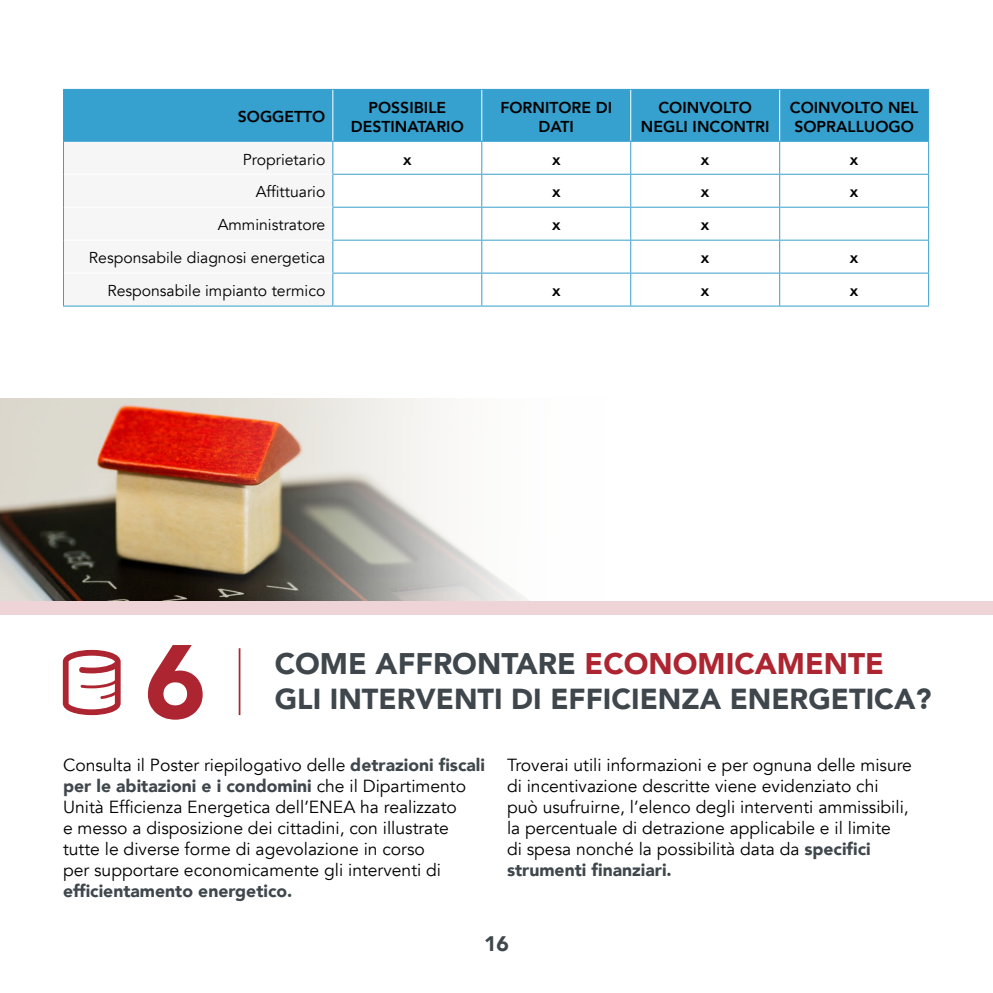
<style>
.page{position:relative;width:993px;height:993px;background:#fff}
.page>*{position:absolute;margin:0;border:0;box-sizing:border-box;transform-origin:0 0}
.t1{font:900 103.6px "Avenir";color:#ad2530}
.t2{font:900 29.75px "Avenir";color:#3f474c}
.t3{font:900 28.88px "Avenir";color:#3f474c}
.t4{font:900 21px "Avenir";color:#3f474c}
.t5{font:17.5px/21px "Avenir";color:#000}
.t6{font:900 17.5px "Avenir";color:#3f474c}
.t7{font:800 15.75px/18.9px "Avenir";color:#000;text-align:center}
.t8{font:15.75px "Avenir";color:#000}
.s1{color:#ad2530}
.s2{font-weight:900;color:#3f474c}
</style>
<div class="page">
<img style="left:0;top:398px;width:79px;height:202px">
<img style="left:79px;top:398px;width:448px;height:202px">
<div style="left:64px;top:90px;width:863px;height:51px;background:#36a0ce"></div>
<hr style="left:332px;top:90px;width:1px;height:51px;background:#fff">
<hr style="left:481px;top:90px;width:1px;height:51px;background:#fff">
<hr style="left:630px;top:90px;width:1px;height:51px;background:#fff">
<hr style="left:779px;top:90px;width:1px;height:51px;background:#fff">
<hr style="left:332px;top:142px;width:1px;height:32px;background:#36a0ce">
<hr style="left:481px;top:142px;width:1px;height:32px;background:#36a0ce">
<hr style="left:630px;top:142px;width:1px;height:32px;background:#36a0ce">
<hr style="left:779px;top:142px;width:1px;height:32px;background:#36a0ce">
<hr style="left:332px;top:174px;width:149px;height:1px;background:#36a0ce">
<hr style="left:332px;top:175px;width:1px;height:32px;background:#36a0ce">
<hr style="left:481px;top:174px;width:149px;height:1px;background:#36a0ce">
<hr style="left:481px;top:175px;width:1px;height:32px;background:#36a0ce">
<hr style="left:630px;top:174px;width:149px;height:1px;background:#36a0ce">
<hr style="left:630px;top:175px;width:1px;height:32px;background:#36a0ce">
<hr style="left:779px;top:174px;width:149px;height:1px;background:#36a0ce">
<hr style="left:779px;top:175px;width:1px;height:32px;background:#36a0ce">
<hr style="left:332px;top:207px;width:149px;height:1px;background:#36a0ce">
<hr style="left:332px;top:207px;width:1px;height:33px;background:#36a0ce">
<hr style="left:481px;top:207px;width:149px;height:1px;background:#36a0ce">
<hr style="left:481px;top:207px;width:1px;height:33px;background:#36a0ce">
<hr style="left:630px;top:207px;width:149px;height:1px;background:#36a0ce">
<hr style="left:630px;top:207px;width:1px;height:33px;background:#36a0ce">
<hr style="left:779px;top:207px;width:149px;height:1px;background:#36a0ce">
<hr style="left:779px;top:207px;width:1px;height:33px;background:#36a0ce">
<hr style="left:332px;top:240px;width:149px;height:1px;background:#36a0ce">
<hr style="left:332px;top:240px;width:1px;height:32px;background:#36a0ce">
<hr style="left:481px;top:240px;width:149px;height:1px;background:#36a0ce">
<hr style="left:481px;top:240px;width:1px;height:32px;background:#36a0ce">
<hr style="left:630px;top:240px;width:149px;height:1px;background:#36a0ce">
<hr style="left:630px;top:240px;width:1px;height:32px;background:#36a0ce">
<hr style="left:779px;top:240px;width:149px;height:1px;background:#36a0ce">
<hr style="left:779px;top:240px;width:1px;height:32px;background:#36a0ce">
<hr style="left:332px;top:272px;width:149px;height:1px;background:#36a0ce">
<hr style="left:332px;top:273px;width:1px;height:32px;background:#36a0ce">
<hr style="left:481px;top:272px;width:149px;height:1px;background:#36a0ce">
<hr style="left:481px;top:273px;width:1px;height:32px;background:#36a0ce">
<hr style="left:630px;top:272px;width:149px;height:1px;background:#36a0ce">
<hr style="left:630px;top:273px;width:1px;height:32px;background:#36a0ce">
<hr style="left:779px;top:272px;width:149px;height:1px;background:#36a0ce">
<hr style="left:779px;top:273px;width:1px;height:32px;background:#36a0ce">
<hr style="left:63px;top:141px;width:270px;height:1px;background:#36a0ce">
<hr style="left:333px;top:141px;width:148px;height:1px;background:#36a0ce">
<hr style="left:481px;top:141px;width:149px;height:1px;background:#36a0ce">
<hr style="left:630px;top:141px;width:149px;height:1px;background:#36a0ce">
<hr style="left:779px;top:141px;width:149px;height:1px;background:#36a0ce">
<hr style="left:63px;top:89px;width:270px;height:1px;background:#36a0ce">
<hr style="left:63px;top:90px;width:1px;height:51px;background:#36a0ce">
<hr style="left:333px;top:89px;width:148px;height:1px;background:#36a0ce">
<hr style="left:481px;top:89px;width:149px;height:1px;background:#36a0ce">
<hr style="left:630px;top:89px;width:149px;height:1px;background:#36a0ce">
<hr style="left:779px;top:89px;width:149px;height:1px;background:#36a0ce">
<hr style="left:927px;top:90px;width:1px;height:51px;background:#36a0ce">
<hr style="left:63px;top:142px;width:1px;height:32px;background:#36a0ce">
<hr style="left:927px;top:142px;width:1px;height:32px;background:#36a0ce">
<hr style="left:63px;top:174px;width:1px;height:33px;background:#36a0ce">
<hr style="left:927px;top:175px;width:1px;height:32px;background:#36a0ce">
<hr style="left:63px;top:207px;width:1px;height:33px;background:#36a0ce">
<hr style="left:927px;top:207px;width:1px;height:33px;background:#36a0ce">
<hr style="left:63px;top:240px;width:1px;height:33px;background:#36a0ce">
<hr style="left:927px;top:240px;width:1px;height:32px;background:#36a0ce">
<hr style="left:63px;top:273px;width:1px;height:32px;background:#36a0ce">
<hr style="left:927px;top:273px;width:1px;height:32px;background:#36a0ce">
<hr style="left:63px;top:305px;width:270px;height:1px;background:#36a0ce">
<hr style="left:333px;top:305px;width:148px;height:1px;background:#36a0ce">
<hr style="left:481px;top:305px;width:149px;height:1px;background:#36a0ce">
<hr style="left:630px;top:305px;width:149px;height:1px;background:#36a0ce">
<hr style="left:779px;top:305px;width:149px;height:1px;background:#36a0ce">
<svg style="left:63px;top:649px;width:58px;height:66px"></svg>
<hr style="left:238px;top:648px;width:2px;height:67px;background:#ad2530">
<div style="left:0;top:600px;width:992px;height:14px;background:#eed4d6"></div>
<p class="t7" style="left:238px;top:107px;width:89px">SOGGETTO</p>
<p class="t7" style="left:351px;top:98px;width:114px">POSSIBILE<br>DESTINATARIO</p>
<p class="t7" style="left:500px;top:98px;width:113px">FORNITORE DI<br>DATI</p>
<p class="t7" style="left:640px;top:98px;width:130px">COINVOLTO<br>NEGLI INCONTRI</p>
<p class="t7" style="left:789px;top:98px;width:130px;text-align:left">COINVOLTO NEL<br>SOPRALLUOGO</p>
<p class="t8" style="left:243px;top:150px;width:84px">Proprietario</p>
<p class="t7" style="left:403px;top:149px;width:10px">x</p>
<p class="t7" style="left:552px;top:149px;width:10px">x</p>
<p class="t7" style="left:700px;top:149px;width:10px">x</p>
<p class="t7" style="left:849px;top:149px;width:10px">x</p>
<p class="t8" style="left:255px;top:182px;width:71px">Affittuario</p>
<p class="t7" style="left:552px;top:182px;width:10px">x</p>
<p class="t7" style="left:700px;top:182px;width:10px">x</p>
<p class="t7" style="left:849px;top:182px;width:10px">x</p>
<p class="t8" style="left:218px;top:215px;width:109px">Amministratore</p>
<p class="t7" style="left:552px;top:215px;width:10px">x</p>
<p class="t7" style="left:700px;top:215px;width:10px">x</p>
<p class="t8" style="left:89px;top:248px;width:238px">Responsabile diagnosi energetica</p>
<p class="t7" style="left:700px;top:248px;width:10px">x</p>
<p class="t7" style="left:849px;top:248px;width:10px">x</p>
<p class="t8" style="left:107px;top:281px;width:219px">Responsabile impianto termico</p>
<p class="t7" style="left:552px;top:281px;width:10px">x</p>
<p class="t7" style="left:700px;top:281px;width:10px">x</p>
<p class="t7" style="left:849px;top:281px;width:10px">x</p>
<h1 class="t1" style="left:145px;top:593px;width:63px">6</h1>
<h2 class="t2" style="left:275px;top:637px;width:610px">COME AFFRONTARE <span class="s1">ECONOMICAMENTE</span></h2>
<h3 class="t3" style="left:275px;top:673px;width:658px">GLI INTERVENTI DI EFFICIENZA ENERGETICA?</h3>
<p class="t5" style="left:63px;top:754px;width:423px">Consulta il Poster riepilogativo delle <span class="s2">detrazioni fiscali per le abitazioni e i condomini</span> che il Dipartimento Unità Efficienza Energetica dell’ENEA ha realizzato<br>e messo a disposizione dei cittadini, con illustrate tutte le diverse forme di agevolazione in corso<br>per supportare economicamente gli interventi di</p>
<p class="t6" style="left:63px;top:875px;width:231px">efficientamento energetico.</p>
<p class="t5" style="left:507px;top:754px;width:406px">Troverai utili informazioni e per ognuna delle misure di incentivazione descritte viene evidenziato chi può usufruirne, l’elenco degli interventi ammissibili, la percentuale di detrazione applicabile e il limite<br>di spesa nonché la possibilità data da <span class="s2">specifici strumenti finanziari.</span></p>
<p class="t4" style="left:484px;top:925px;width:26px">16</p>
</div>
